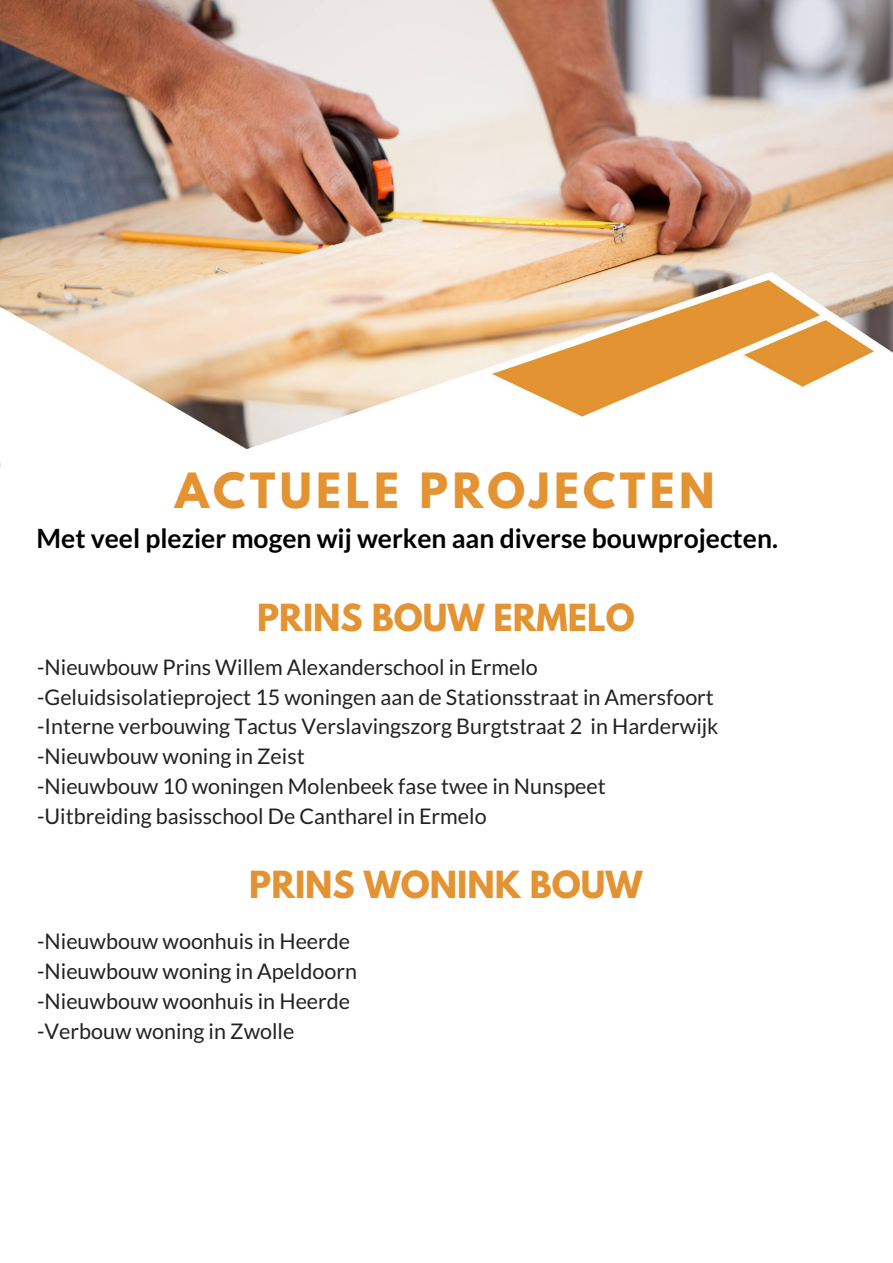
<style>
.page{position:relative;width:893px;height:1263px;background:#fff}
.page>*{position:absolute;margin:0;border:0;box-sizing:border-box;transform-origin:0 0}
.t1{font:700 43.05px "League Spartan";letter-spacing:.1em;color:#e39332}
.t2{font:700 33.08px "League Spartan";color:#e39332}
.t3{font:700 26.47px "Lato";color:#000}
.t4{font:21.52px/29.8px "Lato";color:#222}
</style>
<div class="page">
<img style="left:0;top:0;width:893px;height:467px">
<h1 class="t1" style="left:175px;top:470px;width:541px">ACTUELE PROJECTEN</h1>
<p class="t3" style="left:37px;top:522px;width:743px">Met veel plezier mogen wij werken aan diverse bouwprojecten.</p>
<h2 class="t2" style="left:257px;top:601px;width:379px">PRINS BOUW ERMELO</h2>
<p class="t4" style="left:37px;top:651px;width:683px">-Nieuwbouw Prins Willem Alexanderschool in Ermelo -Geluidsisolatieproject 15 woningen aan de Stationsstraat in Amersfoort -Interne verbouwing Tactus Verslavingszorg Burgtstraat 2 in Harderwijk -Nieuwbouw woning in Zeist<br>-Nieuwbouw 10 woningen Molenbeek fase twee in Nunspeet -Uitbreiding basisschool De Cantharel in Ermelo</p>
<h2 class="t2" style="left:249px;top:869px;width:395px">PRINS WONINK BOUW</h2>
<p class="t4" style="left:37px;top:926px;width:321px">-Nieuwbouw woonhuis in Heerde -Nieuwbouw woning in Apeldoorn -Nieuwbouw woonhuis in Heerde -Verbouw woning in Zwolle</p>
</div>
